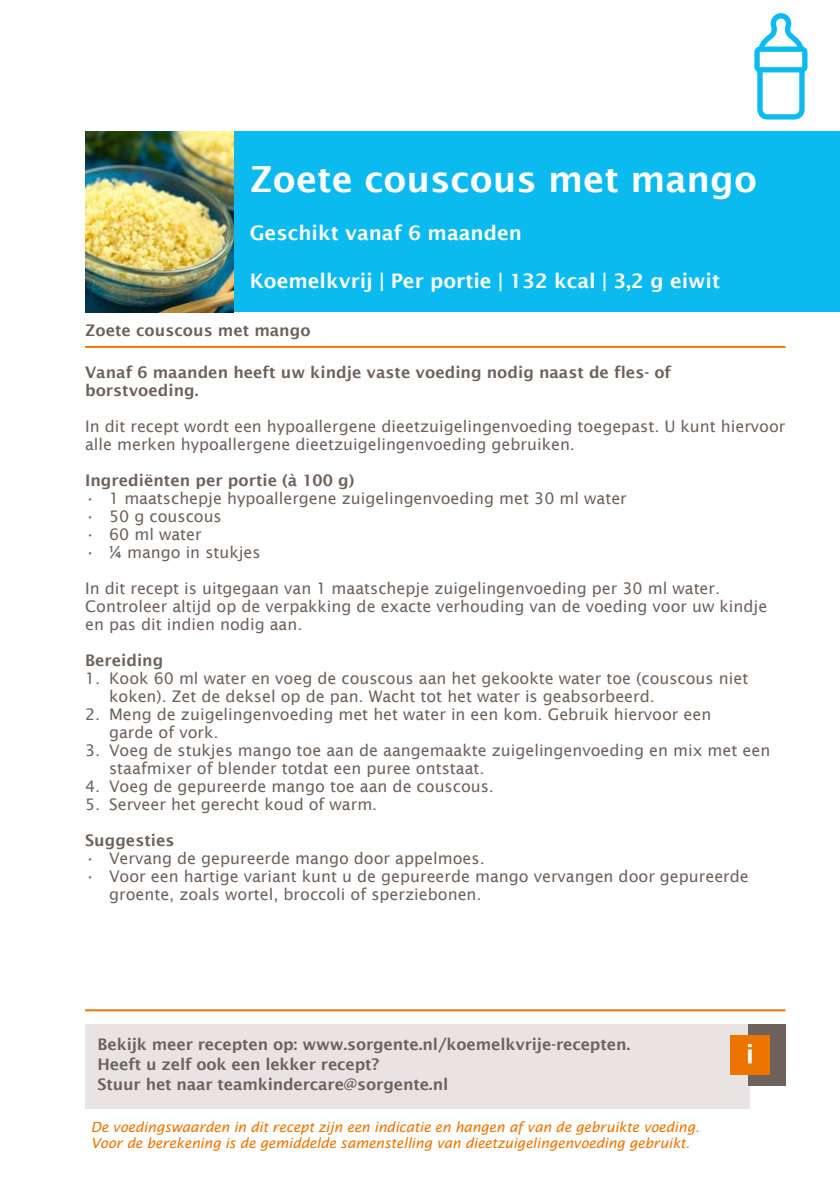
<style>
.page{position:relative;width:840px;height:1191px;background:#fff}
.page>*{position:absolute;margin:0;border:0;box-sizing:border-box;transform-origin:0 0}
.t1{font:600 36px "Lucida Sans";color:#fff}
.t2{font:600 20px "Lucida Sans";color:#fff}
.t3{font:16px/18px "Lucida Sans";color:#6f615c}
.t4{font:600 16px/20px "Lucida Sans";color:#6f615c}
.t5{font:italic 14px/16px "Lucida Sans";letter-spacing:-.01em;color:#ee7402}
</style>
<div class="page">
<div style="left:85px;top:132px;width:754px;height:180px;background:#0bbbef"></div>
<img style="left:85px;top:132px;width:148px;height:180px">
<hr style="left:85px;top:346px;width:700px;height:2px;background:#ee7402">
<hr style="left:85px;top:1009px;width:700px;height:2px;background:#ee7402">
<svg style="left:754px;top:13px;width:53px;height:107px"></svg>
<div style="left:85px;top:1024px;width:663px;height:85px;background:#e9e4e3"></div>
<div style="left:748px;top:1024px;width:37px;height:61px;background:#6f615c"></div>
<div style="left:729px;top:1035px;width:40px;height:39px;background:#ee7402"></div>
<svg style="left:747px;top:1049px;width:4px;height:14px"></svg>
<svg style="left:747px;top:1044px;width:4px;height:3px"></svg>
<h1 class="t1" style="left:249px;top:159px;width:508px">Zoete couscous met mango</h1>
<p class="t2" style="left:249px;top:221px;width:273px">Geschikt vanaf 6 maanden</p>
<p class="t2" style="left:249px;top:269px;width:471px">Koemelkvrij | Per portie | 132 kcal | 3,2 g eiwit</p>
<p class="t4" style="left:85px;top:320px;width:227px">Zoete couscous met mango</p>
<p class="t4" style="left:85px;top:363px;width:587px;line-height:18px">Vanaf 6 maanden heeft uw kindje vaste voeding nodig naast de fles- of borstvoeding.</p>
<p class="t3" style="left:85px;top:417px;width:701px">In dit recept wordt een hypoallergene dieetzuigelingenvoeding toegepast. U kunt hiervoor alle merken hypoallergene dieetzuigelingenvoeding gebruiken.</p>
<p class="t4" style="left:85px;top:470px;width:271px">Ingrediënten per portie (à 100 g)</p>
<p class="t3" style="left:85px;top:489px;width:543px">• 1 maatschepje hypoallergene zuigelingenvoeding met 30 ml water</p>
<p class="t3" style="left:85px;top:507px;width:138px">• 50 g couscous</p>
<p class="t3" style="left:85px;top:525px;width:118px">• 60 ml water</p>
<p class="t3" style="left:85px;top:543px;width:177px">• ¼ mango in stukjes</p>
<p class="t3" style="left:85px;top:579px;width:683px">In dit recept is uitgegaan van 1 maatschepje zuigelingenvoeding per 30 ml water.<br>Controleer altijd op de verpakking de exacte verhouding van de voeding voor uw kindje en pas dit indien nodig aan.</p>
<p class="t4" style="left:85px;top:650px;width:80px">Bereiding</p>
<p class="t3" style="left:109px;top:669px;width:640px;text-indent:-24px">1. Kook 60 ml water en voeg de couscous aan het gekookte water toe (couscous niet koken). Zet de deksel op de pan. Wacht tot het water is geabsorbeerd.</p>
<p class="t3" style="left:109px;top:705px;width:603px;text-indent:-24px">2. Meng de zuigelingenvoeding met het water in een kom. Gebruik hiervoor een garde of vork.</p>
<p class="t3" style="left:109px;top:741px;width:662px;text-indent:-24px">3. Voeg de stukjes mango toe aan de aangemaakte zuigelingenvoeding en mix met een staafmixer of blender totdat een puree ontstaat.</p>
<p class="t3" style="left:85px;top:777px;width:410px">4. Voeg de gepureerde mango toe aan de couscous.</p>
<p class="t3" style="left:85px;top:795px;width:293px">5. Serveer het gerecht koud of warm.</p>
<p class="t4" style="left:85px;top:830px;width:91px">Suggesties</p>
<p class="t3" style="left:85px;top:849px;width:401px">• Vervang de gepureerde mango door appelmoes.</p>
<p class="t3" style="left:109px;top:867px;width:640px;text-indent:-24px">• Voor een hartige variant kunt u de gepureerde mango vervangen door gepureerde groente, zoals wortel, broccoli of sperziebonen.</p>
<p class="t4" style="left:98px;top:1034px;width:534px">Bekijk meer recepten op: www.sorgente.nl/koemelkvrije-recepten.<br>Heeft u zelf ook een lekker recept?<br>Stuur het naar teamkindercare@sorgente.nl</p>
<p class="t5" style="left:91px;top:1119px;width:610px">De voedingswaarden in dit recept zijn een indicatie en hangen af van de gebruikte voeding.<br>Voor de berekening is de gemiddelde samenstelling van dieetzuigelingenvoeding gebruikt.</p>
</div>
